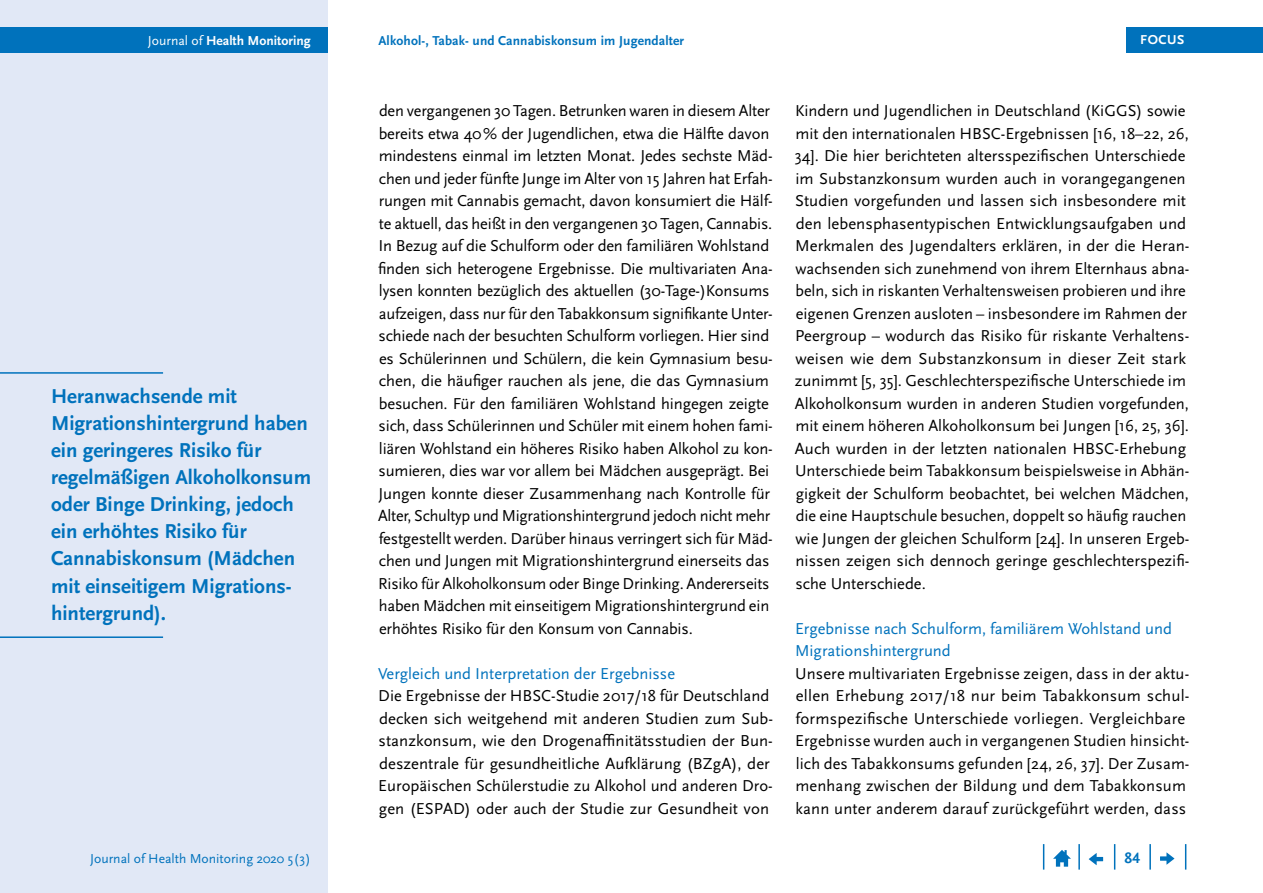
<style>
.page{position:relative;width:1263px;height:893px;background:#fff}
.page>*{position:absolute;margin:0;border:0;box-sizing:border-box;transform-origin:0 0}
.t1{font:700 21px/27px "Scala Sans Pro";color:#0072bc}
.Copy{font:16.5px/22.5px "Scala Sans Pro";color:#000}
.t2{font:16.5px/22.5px "Scala Sans Pro";color:#0072bc}
.t3{font:700 15.75px "Scala Sans Pro";color:#0072bc}
.t4{font:13.65px "Scala Sans Pro";color:#0072bc}
.t5{font:700 13.65px "Scala Sans Pro";color:#fff}
.t6{font:700 13.5px "Scala Sans Pro";letter-spacing:.01em;color:#0072bc}
.t7{font:700 13.5px "Scala Sans Pro";letter-spacing:.04em;color:#fff}
.s1{font-weight:400}
</style>
<div class="page">
<div style="left:0;top:0;width:327px;height:893px;background:#e1e8f6"></div>
<div style="left:0;top:28px;width:327px;height:25px;background:#0072bc"></div>
<svg style="left:1185px;top:844px;width:1px;height:26px"></svg>
<hr style="left:1149px;top:844px;width:2px;height:26px;background:#0072bc">
<svg style="left:1114px;top:844px;width:1px;height:26px"></svg>
<hr style="left:1078px;top:844px;width:2px;height:26px;background:#0072bc">
<svg style="left:1043px;top:844px;width:1px;height:26px"></svg>
<svg style="left:1053px;top:850px;width:18px;height:17px"></svg>
<svg style="left:1089px;top:853px;width:14px;height:12px"></svg>
<svg style="left:1160px;top:852px;width:14px;height:13px"></svg>
<div style="left:1126px;top:28px;width:137px;height:25px;background:#0072bc"></div>
<hr style="left:0;top:372px;width:163px;height:2px;background:#0072bc">
<hr style="left:0;top:636px;width:163px;height:2px;background:#0072bc">
<p class="t5" style="left:148px;top:33px;width:164px"><span class="s1">Journal of</span> Health Monitoring</p>
<p class="t6" style="left:378px;top:33px;width:307px">Alkohol-, Tabak- und Cannabiskonsum im Jugendalter</p>
<p class="t1" style="left:51px;top:383px;width:262px">Heranwachsende mit<br>Migrationshintergrund haben ein geringeres Risiko für regelmäßigen Alkoholkonsum oder Binge Drinking, jedoch ein erhöhtes Risiko für<br>Cannabiskonsum (Mädchen mit einseitigem Migrations&shy;hintergrund).</p>
<p class="Copy" style="left:378px;top:99px;width:396px">den vergangenen 30 Tagen. Betrunken waren in diesem Alter bereits etwa 40% der Jugendlichen, etwa die Hälfte davon mindestens einmal im letzten Monat. Jedes sechste Mäd&shy;chen und jeder fünfte Junge im Alter von 15 Jahren hat Erfah&shy;rungen mit Cannabis gemacht, davon konsumiert die Hälf&shy;te aktuell, das heißt in den vergangenen 30 Tagen, Cannabis.<br>In Bezug auf die Schulform oder den familiären Wohlstand finden sich heterogene Ergebnisse. Die multivariaten Ana&shy;lysen konnten bezüglich des aktuellen (30-Tage-)Konsums aufzeigen, dass nur für den Tabakkonsum signifikante Unter&shy;schiede nach der besuchten Schulform vorliegen. Hier sind es Schülerinnen und Schülern, die kein Gymnasium besu&shy;chen, die häufiger rauchen als jene, die das Gymnasium besuchen. Für den familiären Wohlstand hingegen zeigte sich, dass Schülerinnen und Schüler mit einem hohen fami&shy;liären Wohlstand ein höheres Risiko haben Alkohol zu kon&shy;sumieren, dies war vor allem bei Mädchen ausgeprägt. Bei Jungen konnte dieser Zusammenhang nach Kontrolle für Alter, Schultyp und Migrationshintergrund jedoch nicht mehr festgestellt werden. Darüber hinaus verringert sich für Mäd&shy;chen und Jungen mit Migrationshintergrund einerseits das Risiko für Alkoholkonsum oder Binge Drinking. Andererseits haben Mädchen mit einseitigem Migrationshintergrund ein erhöhtes Risiko für den Konsum von Cannabis.</p>
<h3 class="t2" style="left:378px;top:662px;width:299px">Vergleich und Interpretation der Ergebnisse</h3>
<p class="Copy" style="left:378px;top:684px;width:396px">Die Ergebnisse der HBSC-Studie 2017/18 für Deutschland decken sich weitgehend mit anderen Studien zum Sub&shy;stanzkonsum, wie den Drogenaffinitätsstudien der Bun&shy;deszentrale für gesundheitliche Aufklärung (BZgA), der Europäischen Schülerstudie zu Alkohol und anderen Dro&shy;gen (ESPAD) oder auch der Studie zur Gesundheit von</p>
<p class="t7" style="left:1140px;top:32px;width:46px">FOCUS</p>
<p class="Copy" style="left:795px;top:99px;width:396px">Kindern und Jugendlichen in Deutschland (KiGGS) sowie mit den internationalen HBSC-Ergebnissen [16, 18–22, 26, 34]. Die hier berichteten altersspezifischen Unterschiede im Substanzkonsum wurden auch in vorangegangenen Studien vorgefunden und lassen sich insbesondere mit den lebensphasentypischen Entwicklungsaufgaben und Merkmalen des Jugendalters erklären, in der die Heran&shy;wachsenden sich zunehmend von ihrem Elternhaus abna&shy;beln, sich in riskanten Verhaltensweisen probieren und ihre eigenen Grenzen ausloten – insbesondere im Rahmen der Peergroup – wodurch das Risiko für riskante Verhaltens&shy;weisen wie dem Substanzkonsum in dieser Zeit stark zunimmt [5, 35]. Geschlechterspezifische Unterschiede im Alkoholkonsum wurden in anderen Studien vorgefunden, mit einem höheren Alkoholkonsum bei Jungen [16, 25, 36].<br>Auch wurden in der letzten nationalen HBSC-Erhebung Unterschiede beim Tabakkonsum beispielsweise in Abhän&shy;gigkeit der Schulform beobachtet, bei welchen Mädchen, die eine Hauptschule besuchen, doppelt so häufig rauchen wie Jungen der gleichen Schulform [24]. In unseren Ergeb&shy;nissen zeigen sich dennoch geringe geschlechterspezifi&shy;sche Unterschiede.</p>
<h3 class="t2" style="left:795px;top:617px;width:379px">Ergebnisse nach Schulform, familiärem Wohlstand und<br>Migrationshintergrund</h3>
<p class="Copy" style="left:795px;top:662px;width:396px">Unsere multivariaten Ergebnisse zeigen, dass in der aktu&shy;ellen Erhebung 2017/18 nur beim Tabakkonsum schul&shy;formspezifische Unterschiede vorliegen. Vergleichbare Ergebnisse wurden auch in vergangenen Studien hinsicht&shy;lich des Tabakkonsums gefunden [24, 26, 37]. Der Zusam&shy;menhang zwischen der Bildung und dem Tabakkonsum kann unter anderem darauf zurückgeführt werden, dass</p>
<p class="t4" style="left:90px;top:850px;width:222px">Journal of Health Monitoring 2020 5(3)</p>
<p class="t3" style="left:1124px;top:849px;width:17px">84</p>
</div>
